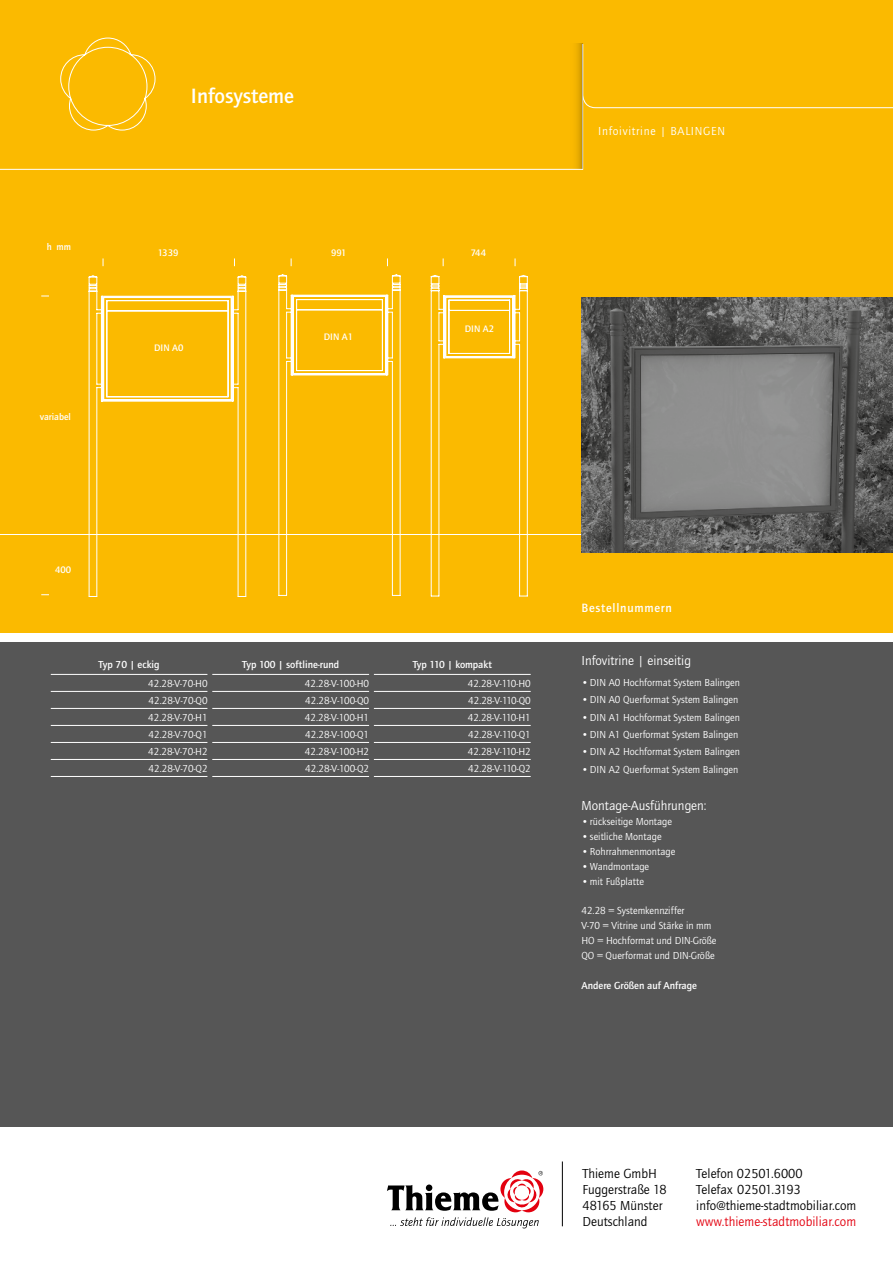
<style>
.page{position:relative;width:893px;height:1263px;background:#fff}
.page>*{position:absolute;margin:0;border:0;box-sizing:border-box;transform-origin:0 0}
.t1{font:500 21.45px "ITC Quay Sans";color:#fff}
.t2{font:13.5px/16.2px "ITC Quay Sans";color:#000}
.t3{font:13.5px "ITC Quay Sans";color:#fff}
.t4{font:13.5px "ITC Quay Sans";letter-spacing:.005em;color:#e3000f}
.t5{font:500 12.45px "ITC Quay Sans";letter-spacing:.06em;color:#fff}
.t6{font:12px "ITC Quay Sans";letter-spacing:.06em;color:#fff}
.t7{font:10.5px/15px "ITC Quay Sans";color:#fff}
.t8{font:500 10.5px "ITC Quay Sans";color:#fff}
.t9{font:500 9.75px "ITC Quay Sans";color:#fff}
</style>
<div class="page">
<svg style="left:387px;top:1170px;width:156px;height:58px"></svg>
<hr style="left:562px;top:1161px;width:1px;height:65px;background:#000">
<div style="left:0;top:642px;width:893px;height:485px;background:#565656"></div>
<div style="left:0;top:0;width:893px;height:632px;background:#fbba00"></div>
<svg style="left:0;top:108px;width:583px;height:62px"></svg>
<svg style="left:582px;top:44px;width:311px;height:64px"></svg>
<div style="left:560px;top:44px;width:22px;height:125px;background:linear-gradient(to right,#ffc200,#e4a900)"></div>
<hr style="left:0;top:534px;width:884px;height:1px;background:#fff">
<svg style="left:88px;top:275px;width:159px;height:322px"></svg>
<svg style="left:278px;top:274px;width:123px;height:322px"></svg>
<svg style="left:430px;top:275px;width:98px;height:322px"></svg>
<img style="left:582px;top:297px;width:311px;height:255px">
<hr style="left:51px;top:674px;width:157px;height:1px;background:#fff">
<hr style="left:212px;top:674px;width:157px;height:1px;background:#fff">
<hr style="left:374px;top:674px;width:157px;height:1px;background:#fff">
<hr style="left:51px;top:691px;width:157px;height:1px;background:#fff">
<hr style="left:212px;top:691px;width:157px;height:1px;background:#fff">
<hr style="left:374px;top:691px;width:157px;height:1px;background:#fff">
<hr style="left:51px;top:708px;width:157px;height:1px;background:#fff">
<hr style="left:212px;top:708px;width:157px;height:1px;background:#fff">
<hr style="left:374px;top:708px;width:157px;height:1px;background:#fff">
<hr style="left:51px;top:725px;width:157px;height:1px;background:#fff">
<hr style="left:212px;top:725px;width:157px;height:1px;background:#fff">
<hr style="left:374px;top:725px;width:157px;height:1px;background:#fff">
<hr style="left:51px;top:742px;width:157px;height:1px;background:#fff">
<hr style="left:212px;top:742px;width:157px;height:1px;background:#fff">
<hr style="left:374px;top:742px;width:157px;height:1px;background:#fff">
<hr style="left:51px;top:759px;width:157px;height:1px;background:#fff">
<hr style="left:212px;top:759px;width:157px;height:1px;background:#fff">
<hr style="left:374px;top:759px;width:157px;height:1px;background:#fff">
<hr style="left:51px;top:776px;width:157px;height:1px;background:#fff">
<hr style="left:212px;top:776px;width:157px;height:1px;background:#fff">
<hr style="left:374px;top:776px;width:157px;height:1px;background:#fff">
<svg style="left:60px;top:37px;width:96px;height:94px"></svg>
<p class="t9" style="left:47px;top:241px;width:26px">h mm</p>
<p class="t9" style="left:40px;top:411px;width:33px">variabel</p>
<h1 class="t1" style="left:191px;top:83px;width:105px">Infosysteme</h1>
<p class="t9" style="left:158px;top:247px;width:22px">1339</p>
<p class="t9" style="left:331px;top:247px;width:17px">991</p>
<p class="t9" style="left:471px;top:247px;width:17px">744</p>
<p class="t9" style="left:154px;top:342px;width:31px">DIN A0</p>
<p class="t9" style="left:324px;top:331px;width:31px">DIN A1</p>
<p class="t9" style="left:465px;top:323px;width:31px">DIN A2</p>
<p class="t6" style="left:598px;top:125px;width:129px">Infoivitrine | BALINGEN</p>
<p class="t9" style="left:55px;top:564px;width:18px">400</p>
<p class="t8" style="left:99px;top:659px;width:62px">Typ 70 | eckig</p>
<p class="t8" style="left:242px;top:659px;width:99px">Typ 100 | softline-rund</p>
<p class="t8" style="left:413px;top:659px;width:81px">Typ 110 | kompakt</p>
<p class="t7" style="left:148px;top:676px;width:61px">42.28-V-70-H0</p>
<p class="t7" style="left:305px;top:676px;width:66px">42.28-V-100-H0</p>
<p class="t7" style="left:468px;top:676px;width:65px">42.28-V-110-H0</p>
<p class="t7" style="left:149px;top:693px;width:61px">42.28-V-70-Q0</p>
<p class="t7" style="left:305px;top:693px;width:65px">42.28-V-100-Q0</p>
<p class="t7" style="left:468px;top:693px;width:64px">42.28-V-110-Q0</p>
<p class="t7" style="left:148px;top:710px;width:61px">42.28-V-70-H1</p>
<p class="t7" style="left:305px;top:710px;width:66px">42.28-V-100-H1</p>
<p class="t7" style="left:468px;top:710px;width:65px">42.28-V-110-H1</p>
<p class="t7" style="left:149px;top:727px;width:61px">42.28-V-70-Q1</p>
<p class="t7" style="left:305px;top:727px;width:65px">42.28-V-100-Q1</p>
<p class="t7" style="left:468px;top:727px;width:64px">42.28-V-110-Q1</p>
<p class="t7" style="left:148px;top:744px;width:61px">42.28-V-70-H2</p>
<p class="t7" style="left:305px;top:744px;width:66px">42.28-V-100-H2</p>
<p class="t7" style="left:468px;top:744px;width:65px">42.28-V-110-H2</p>
<p class="t7" style="left:149px;top:761px;width:61px">42.28-V-70-Q2</p>
<p class="t7" style="left:305px;top:761px;width:65px">42.28-V-100-Q2</p>
<p class="t7" style="left:468px;top:761px;width:64px">42.28-V-110-Q2</p>
<p class="t5" style="left:581px;top:601px;width:92px">Bestellnummern</p>
<p class="t3" style="left:581px;top:653px;width:111px">Infovitrine | einseitig</p>
<p class="t7" style="left:581px;top:675px;width:160px">• DIN A0 Hochformat System Balingen</p>
<p class="t7" style="left:581px;top:692px;width:159px">• DIN A0 Querformat System Balingen</p>
<p class="t7" style="left:581px;top:710px;width:160px">• DIN A1 Hochformat System Balingen</p>
<p class="t7" style="left:581px;top:727px;width:159px">• DIN A1 Querformat System Balingen</p>
<p class="t7" style="left:581px;top:744px;width:160px">• DIN A2 Hochformat System Balingen</p>
<p class="t7" style="left:581px;top:762px;width:159px">• DIN A2 Querformat System Balingen</p>
<p class="t3" style="left:581px;top:798px;width:127px">Montage-Ausführungen:</p>
<p class="t7" style="left:581px;top:814px;width:92px">• rückseitige Montage</p>
<p class="t7" style="left:581px;top:829px;width:82px">• seitliche Montage</p>
<p class="t7" style="left:581px;top:844px;width:95px">• Rohrrahmenmontage</p>
<p class="t7" style="left:581px;top:859px;width:69px">• Wandmontage</p>
<p class="t7" style="left:581px;top:874px;width:64px">• mit Fußplatte</p>
<p class="t7" style="left:581px;top:903px;width:137px">42.28 = Systemkennziffer<br>V-70 = Vitrine und Stärke in mm<br>HO = Hochformat und DIN-Größe<br>QO = Querformat und DIN-Größe</p>
<p class="t8" style="left:581px;top:980px;width:117px">Andere Größen auf Anfrage</p>
<p class="t2" style="left:583px;top:1165px;width:85px">Thieme GmbH<br>Fuggerstraße 18<br>48165 Münster<br>Deutschland</p>
<p class="t2" style="left:696px;top:1165px;width:161px">Telefon 02501.6000<br>Telefax 02501.3193 info@thieme-stadtmobiliar.com</p>
<p class="t4" style="left:696px;top:1214px;width:161px">www.thieme-stadtmobiliar.com</p>
</div>
